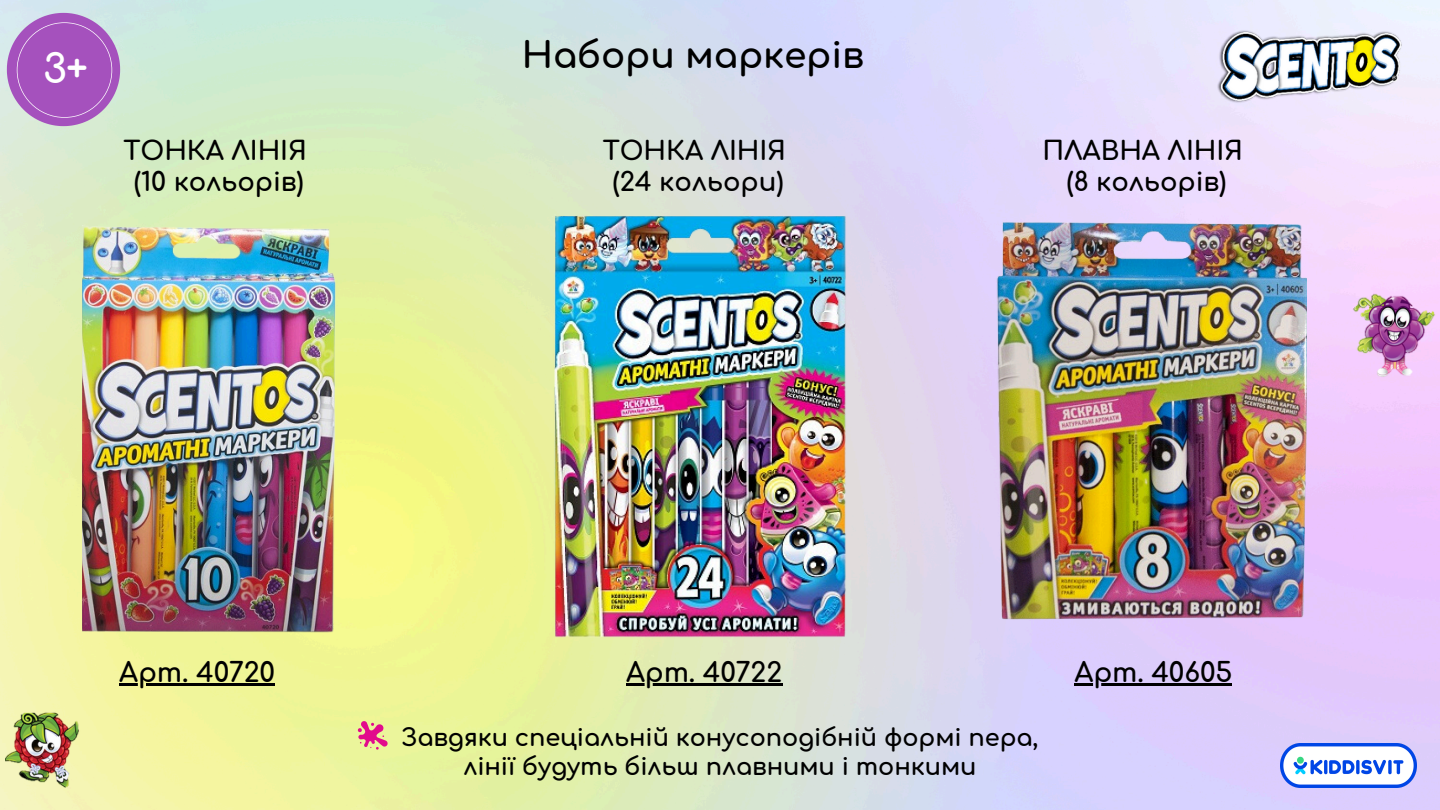
<style>
.page{position:relative;width:1440px;height:810px;background:#fff}
.page>*{position:absolute;margin:0;border:0;box-sizing:border-box;transform-origin:0 0}
.t1{font:700 39.9px "Comfortaa";color:#fff}
.t2{font:700 36px "Comfortaa";letter-spacing:-.005em;color:#000}
.t3{font:700 27px "Comfortaa";letter-spacing:-.005em;color:#000}
.t4{font:700 26px/30.8px "Comfortaa";letter-spacing:-.005em;color:#000;text-align:center}
.t5{font:700 24px/28.5px "Comfortaa";letter-spacing:-.005em;color:#000;text-align:center}
</style>
<div class="page">
<img style="left:0;top:0;width:1440px;height:810px">
<img style="left:1348px;top:294px;width:92px;height:89px">
<img style="left:6px;top:712px;width:75px;height:76px">
<svg style="left:7px;top:13px;width:113px;height:113px;background:#b074c5"></svg>
<img style="left:1190px;top:14px;width:234px;height:100px">
<img style="left:82px;top:222px;width:282px;height:419px">
<img style="left:542px;top:211px;width:313px;height:434px">
<hr style="left:119px;top:683px;width:156px;height:2px;background:#000">
<hr style="left:626px;top:683px;width:156px;height:2px;background:#000">
<img style="left:989px;top:221px;width:318px;height:405px">
<hr style="left:1074px;top:683px;width:158px;height:2px;background:#000">
<svg style="left:358px;top:721px;width:30px;height:29px"></svg>
<img style="left:1280px;top:744px;width:136px;height:44px">
<p class="t1" style="left:43px;top:48px;width:46px">3+</p>
<p class="t2" style="left:522px;top:36px;width:344px">Набори маркерів</p>
<p class="t4" style="left:123px;top:136px;width:185px">ТОНКА ЛІНІЯ (10 кольорів)</p>
<h1 class="t4" style="left:603px;top:136px;width:185px">ТОНКА ЛІНІЯ (24 кольори)</h1>
<h2 class="t4" style="left:1043px;top:136px;width:202px">ПЛАВНА ЛІНІЯ (8 кольорів)</h2>
<p class="t3" style="left:119px;top:658px;width:157px">Арт. 40720</p>
<h2 class="t3" style="left:626px;top:658px;width:158px">Арт. 40722</h2>
<h1 class="t5" style="left:402px;top:724px;width:638px">Завдяки спеціальній конусоподібній формі пера, лінії будуть більш плавними і тонкими</h1>
<h2 class="t3" style="left:1074px;top:658px;width:159px">Арт. 40605</h2>
</div>
